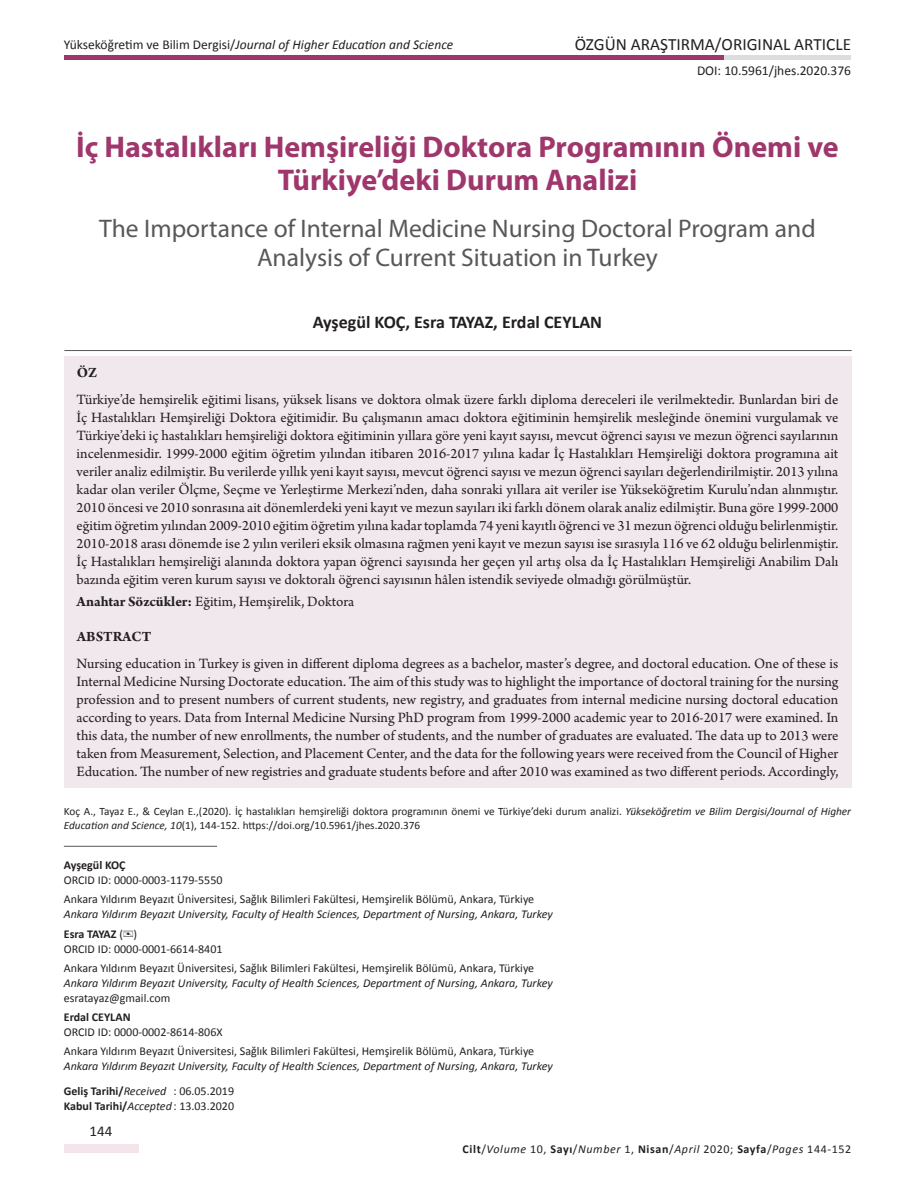
<style>
.page{position:relative;width:915px;height:1191px;background:#fff}
.page>*{position:absolute;margin:0;border:0;box-sizing:border-box;transform-origin:0 0}
.t1{font:700 30px/33px "Myriad Pro";color:#9f366c;text-align:center}
.t2{font:25.5px/29.2px "Myriad Pro";color:#57585a;text-align:center}
.t3{font:700 18px "Calibri";color:#231f20}
.t4{font:17.25px "Calibri";color:#231f20}
.t5{font:15px/18px "Arno Pro";color:#231f20;text-align:justify}
.t6{font:700 15px "Arno Pro";letter-spacing:.005em;color:#231f20}
.t7{font:15px "Calibri";color:#231f20}
.t8{font:italic 13.5px "Calibri";color:#231f20}
.t9{font:13.5px "Calibri";color:#231f20}
.t10{font:12px/19.2px "Calibri";color:#231f20}
.t11{font:italic 12px/19.2px "Calibri";color:#231f20}
.t12{font:italic 12px "Calibri";letter-spacing:.05em;color:#231f20}
.t13{font:700 12px "Calibri";color:#231f20}
.t14{font:11.25px/13.5px "Calibri";color:#231f20}
.s1{font-style:normal}
.s2{font-weight:700}
.s3{font-style:italic}
.s4{font-weight:700;font-style:normal}
.s5{font-weight:400;font-style:italic}
.s6{font-weight:400}
</style>
<div class="page">
<div style="left:64px;top:1144px;width:74px;height:8px;background:#f3e5eb"></div>
<div style="left:719px;top:55px;width:131px;height:5px;background:#dcdddf"></div>
<div style="left:64px;top:55px;width:659px;height:5px;background:#9f366c"></div>
<hr style="left:64px;top:350px;width:787px;height:1px;background:#57585a">
<hr style="left:64px;top:846px;width:153px;height:1px;background:#57585a">
<div style="left:64px;top:356px;width:786px;height:431px;background:#f1e8ed"></div>
<p class="t8" style="left:64px;top:36px;width:391px"><span class="s1">Yükseköğretim ve Bilim Dergisi/</span>Journal of Higher Education and Science</p>
<p class="t4" style="left:574px;top:34px;width:278px">ÖZGÜN ARAŞTIRMA/ORIGINAL ARTICLE</p>
<p class="t9" style="left:696px;top:62px;width:156px">DOI: 10.5961/jhes.2020.376</p>
<h1 class="t1" style="left:76px;top:130px;width:763px">İç Hastalıkları Hemşireliği Doktora Programının Önemi ve<br>Türkiye’deki Durum Analizi</h1>
<h2 class="t2" style="left:99px;top:213px;width:717px">The Importance of Internal Medicine Nursing Doctoral Program and<br>Analysis of Current Situation in Turkey</h2>
<p class="t3" style="left:313px;top:310px;width:291px">Ayşegül KOÇ, Esra TAYAZ, Erdal CEYLAN</p>
<p class="t6" style="left:77px;top:364px;width:22px">ÖZ</p>
<p class="t5" style="left:77px;top:391px;width:763px">Türkiye’de hemşirelik eğitimi lisans, yüksek lisans ve doktora olmak üzere farklı diploma dereceleri ile verilmektedir. Bunlardan biri de İç Hastalıkları Hemşireliği Doktora eğitimidir. Bu çalışmanın amacı doktora eğitiminin hemşirelik mesleğinde önemini vurgulamak ve Türkiye’deki iç hastalıkları hemşireliği doktora eğitiminin yıllara göre yeni kayıt sayısı, mevcut öğrenci sayısı ve mezun öğrenci sayılarının incelenmesidir. 1999-2000 eğitim öğretim yılından itibaren 2016-2017 yılına kadar İç Hastalıkları Hemşireliği doktora programına ait veriler analiz edilmiştir. Bu verilerde yıllık yeni kayıt sayısı, mevcut öğrenci sayısı ve mezun öğrenci sayıları değerlendirilmiştir. 2013 yılına kadar olan veriler Ölçme, Seçme ve Yerleştirme Merkezi’nden, daha sonraki yıllara ait veriler ise Yükseköğretim Kurulu’ndan alınmıştır.<br>2010 öncesi ve 2010 sonrasına ait dönemlerdeki yeni kayıt ve mezun sayıları iki farklı dönem olarak analiz edilmiştir. Buna göre 1999-2000 eğitim öğretim yılından 2009-2010 eğitim öğretim yılına kadar toplamda 74 yeni kayıtlı öğrenci ve 31 mezun öğrenci olduğu belirlenmiştir.<br>2010-2018 arası dönemde ise 2 yılın verileri eksik olmasına rağmen yeni kayıt ve mezun sayısı ise sırasıyla 116 ve 62 olduğu belirlenmiştir.<br>İç Hastalıkları hemşireliği alanında doktora yapan öğrenci sayısında her geçen yıl artış olsa da İç Hastalıkları Hemşireliği Anabilim Dalı bazında eğitim veren kurum sayısı ve doktoralı öğrenci sayısının hâlen istendik seviyede olmadığı görülmüştür.</p>
<p class="t5" style="left:77px;top:593px;width:279px"><span class="s2">Anahtar Sözcükler:</span> Eğitim, Hemşirelik, Doktora</p>
<p class="t6" style="left:77px;top:628px;width:76px">ABSTRACT</p>
<p class="t5" style="left:77px;top:655px;width:763px">Nursing education in Turkey is given in different diploma degrees as a bachelor, master’s degree, and doctoral education. One of these is Internal Medicine Nursing Doctorate education. The aim of this study was to highlight the importance of doctoral training for the nursing profession and to present numbers of current students, new registry, and graduates from internal medicine nursing doctoral education according to years. Data from Internal Medicine Nursing PhD program from 1999-2000 academic year to 2016-2017 were examined. In this data, the number of new enrollments, the number of students, and the number of graduates are evaluated. The data up to 2013 were taken from Measurement, Selection, and Placement Center, and the data for the following years were received from the Council of Higher Education. The number of new registries and graduate students before and after 2010 was examined as two different periods. Accordingly,</p>
<p class="t14" style="left:64px;top:805px;width:788px">Koç A., Tayaz E., &amp; Ceylan E.,(2020). İç hastalıkları hemşireliği doktora programının önemi ve Türkiye’deki durum analizi. <span class="s3">Yükseköğretim ve Bilim Dergisi/Journal of Higher<br>Education and Science, 10</span>(1), 144-152. https://doi.org/10.5961/jhes.2020.376</p>
<p class="t13" style="left:64px;top:857px;width:63px">Ayşegül KOÇ</p>
<p class="t10" style="left:64px;top:870px;width:472px">ORCID ID: 0000-0003-1179-5550<br>Ankara Yıldırım Beyazıt Üniversitesi, Sağlık Bilimleri Fakültesi, Hemşirelik Bölümü, Ankara, Türkiye</p>
<p class="t11" style="left:64px;top:904px;width:490px">Ankara Yıldırım Beyazıt University, Faculty of Health Sciences, Department of Nursing, Ankara, Turkey<br><span class="s4">Esra TAYAZ</span> <span class="s1">( )</span></p>
<p class="t10" style="left:64px;top:939px;width:472px">ORCID ID: 0000-0001-6614-8401<br>Ankara Yıldırım Beyazıt Üniversitesi, Sağlık Bilimleri Fakültesi, Hemşirelik Bölümü, Ankara, Türkiye</p>
<p class="t11" style="left:64px;top:972px;width:490px">Ankara Yıldırım Beyazıt University, Faculty of Health Sciences, Department of Nursing, Ankara, Turkey</p>
<p class="t10" style="left:64px;top:988px;width:108px">esratayaz@gmail.com</p>
<p class="t13" style="left:64px;top:1009px;width:68px">Erdal CEYLAN</p>
<p class="t10" style="left:64px;top:1022px;width:472px">ORCID ID: 0000-0002-8614-806X<br>Ankara Yıldırım Beyazıt Üniversitesi, Sağlık Bilimleri Fakültesi, Hemşirelik Bölümü, Ankara, Türkiye</p>
<p class="t11" style="left:64px;top:1053px;width:490px;line-height:24.8px">Ankara Yıldırım Beyazıt University, Faculty of Health Sciences, Department of Nursing, Ankara, Turkey<br><span class="s4">Geliş Tarihi/</span>Received <span class="s1">: 06.05.2019</span></p>
<p class="t13" style="left:64px;top:1098px;width:172px">Kabul Tarihi/<span class="s5">Accepted</span><span class="s6">: 13.03.2020</span></p>
<p class="t7" style="left:90px;top:1121px;width:24px">144</p>
<p class="t12" style="left:462px;top:1140px;width:390px"><span class="s4">Cilt</span><span class="s1">/</span>Volume <span class="s1">10,</span> <span class="s4">Sayı</span><span class="s1">/</span>Number <span class="s1">1,</span> <span class="s4">Nisan</span><span class="s1">/</span>April <span class="s1">2020;</span> <span class="s4">Sayfa</span><span class="s1">/</span>Pages <span class="s1">144-152</span></p>
</div>
